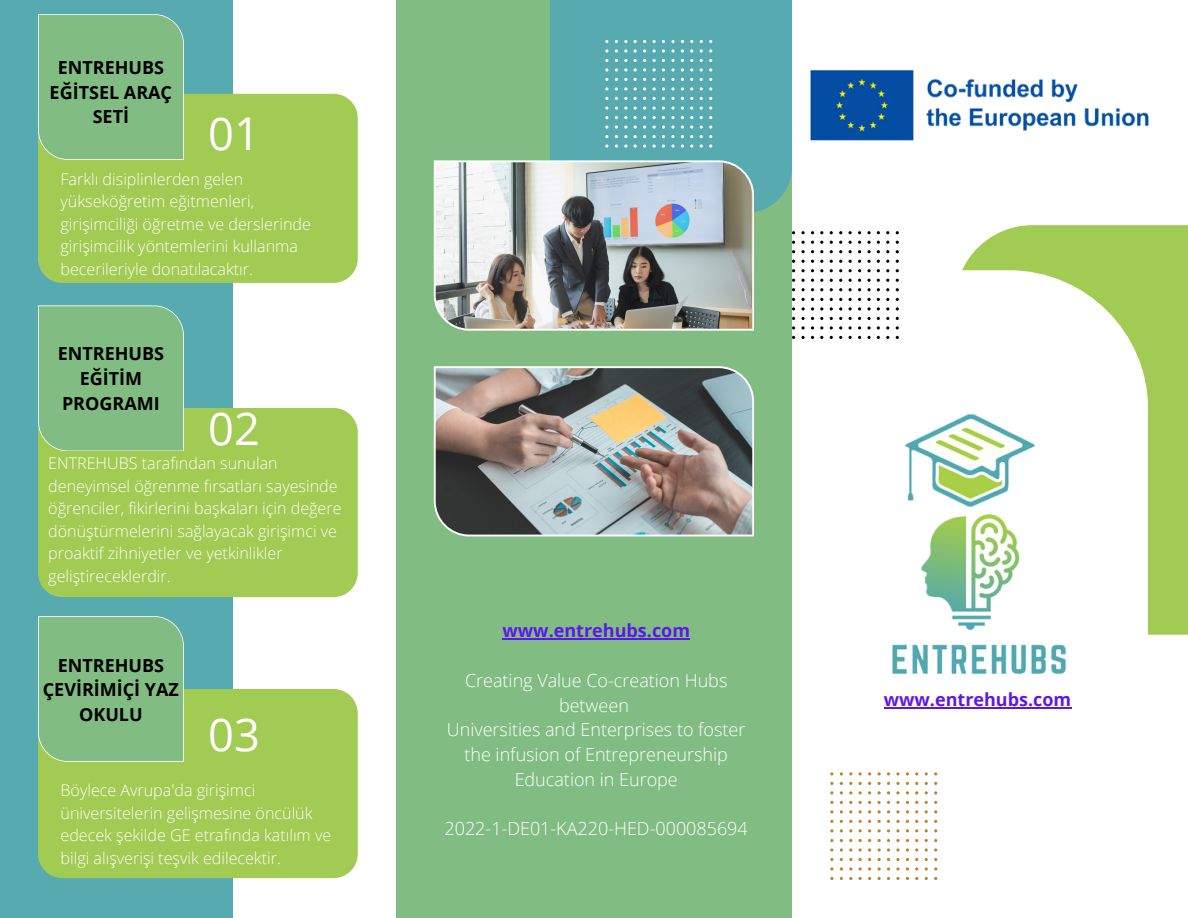
<style>
.page{position:relative;width:1188px;height:918px;background:#fff}
.page>*{position:absolute;margin:0;border:0;box-sizing:border-box;transform-origin:0 0}
.t1{font:45.3px "Open Sans";color:#fff}
.t2{font:300 18px/24.8px "Open Sans";color:#fff;text-align:center}
.t3{font:700 18px/24.8px "Open Sans";color:#000;text-align:center}
.t4{font:700 18px "Open Sans";color:#5e17eb}
.t5{font:300 16.05px/22.5px "Open Sans";color:#fff}
</style>
<div class="page">
<div style="left:396px;top:0;width:396px;height:918px;background:#81bd83"></div>
<div style="left:955px;top:225px;width:233px;height:410px;background:#a1cb52"></div>
<svg style="left:892px;top:270px;width:256px;height:581px"></svg>
<div style="left:550px;top:0;width:242px;height:212px;background:#57aab0"></div>
<img style="left:434px;top:160px;width:320px;height:171px">
<svg style="left:434px;top:366px;width:320px;height:170px;background:#8e8c87"></svg>
<svg style="left:792px;top:231px;width:107px;height:108px"></svg>
<svg style="left:605px;top:40px;width:107px;height:108px;background:#67b2b7"></svg>
<svg style="left:830px;top:772px;width:107px;height:108px"></svg>
<div style="left:0;top:0;width:233px;height:918px;background:#57aab0"></div>
<div style="left:38px;top:94px;width:320px;height:189px;background:#a1cb52;border-radius:24px"></div>
<div style="left:38px;top:14px;width:146px;height:146px;background:#81bd83"></div>
<div style="left:38px;top:408px;width:320px;height:189px;background:#a1cb52;border-radius:24px"></div>
<div style="left:38px;top:305px;width:146px;height:146px;background:#81bd83"></div>
<div style="left:38px;top:689px;width:320px;height:189px;background:#a1cb52;border-radius:24px"></div>
<div style="left:38px;top:616px;width:146px;height:146px;background:#81bd83"></div>
<img style="left:810px;top:70px;width:339px;height:71px">
<hr style="left:503px;top:638px;width:187px;height:2px;background:#5e17eb">
<hr style="left:884px;top:707px;width:187px;height:2px;background:#5e17eb">
<p class="t3" style="left:50px;top:54px;width:124px">ENTREHUBS<br>EĞİTSEL ARAÇ<br>SETİ</p>
<p class="t1" style="left:208px;top:102px;width:53px">01</p>
<p class="t5" style="left:61px;top:167px;width:252px">Farklı disiplinlerden gelen yükseköğretim eğitmenleri, girişimciliği öğretme ve derslerinde girişimcilik yöntemlerini kullanma becerileriyle donatılacaktır.</p>
<p class="t3" style="left:58px;top:341px;width:108px">ENTREHUBS<br>EĞİTİM<br>PROGRAMI</p>
<p class="t1" style="left:208px;top:396px;width:53px">02</p>
<p class="t5" style="left:48px;top:452px;width:295px">ENTREHUBS tarafından sunulan deneyimsel öğrenme fırsatları sayesinde öğrenciler, fikirlerini başkaları için değere dönüştürmelerini sağlayacak girişimci ve proaktif zihniyetler ve yetkinlikler geliştireceklerdir.</p>
<p class="t3" style="left:43px;top:652px;width:138px">ENTREHUBS<br>ÇEVİRİMİÇİ YAZ<br>OKULU</p>
<p class="t1" style="left:208px;top:703px;width:53px">03</p>
<p class="t5" style="left:61px;top:779px;width:272px">Böylece Avrupa'da girişimci üniversitelerin gelişmesine öncülük edecek şekilde GE etrafında katılım ve bilgi alışverişi teşvik edilecektir.</p>
<p class="t4" style="left:503px;top:618px;width:189px">www.entrehubs.com</p>
<p class="t2" style="left:465px;top:667px;width:264px">Creating Value Co-creation Hubs between</p>
<p class="t2" style="left:447px;top:717px;width:300px">Universities and Enterprises to foster the infusion of Entrepreneurship<br>Education in Europe</p>
<p class="t2" style="left:445px;top:816px;width:305px">2022-1-DE01-KA220-HED-000085694</p>
<p class="t4" style="left:884px;top:687px;width:189px">www.entrehubs.com</p>
</div>
